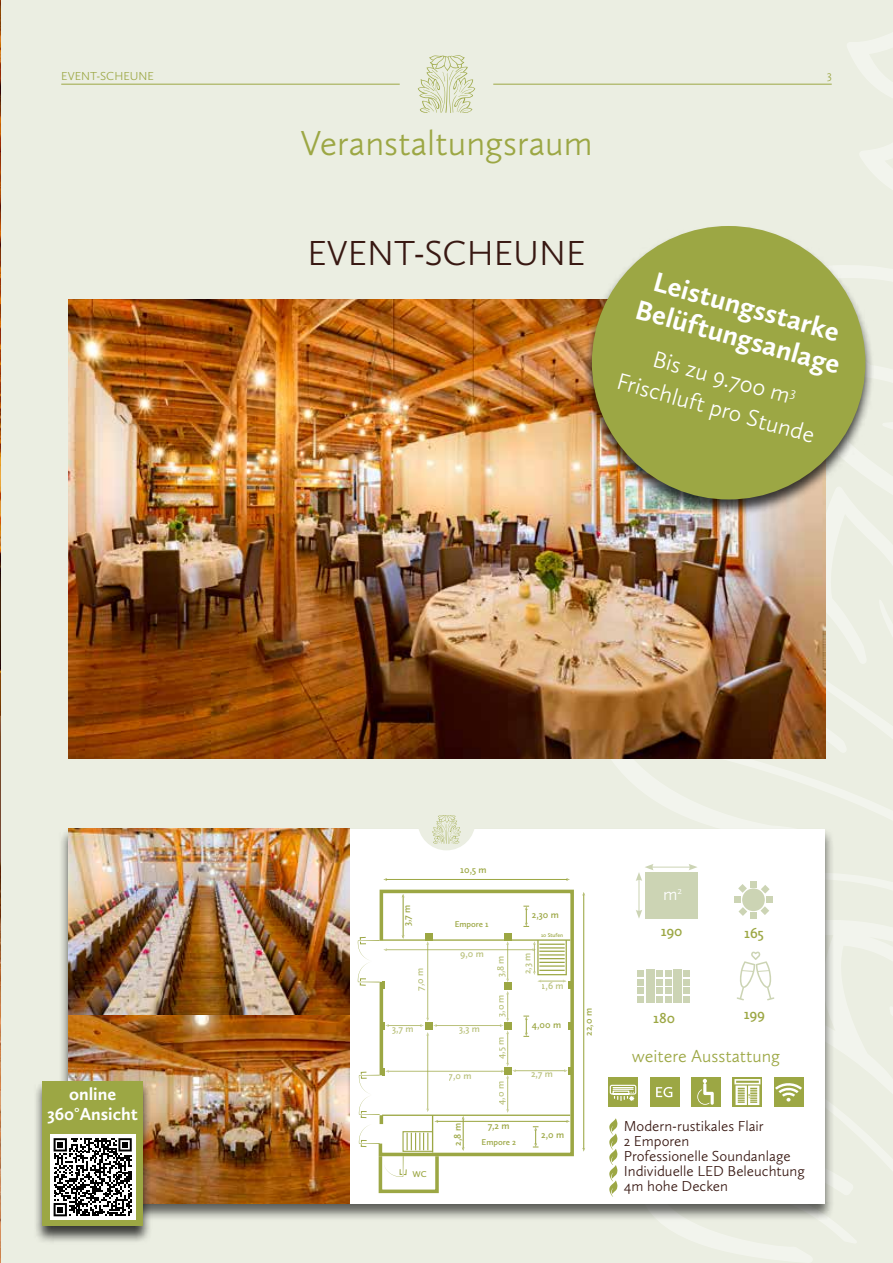
<style>
.page{position:relative;width:893px;height:1263px;background:#ebeee2}
.page>*{position:absolute;margin:0;border:0;box-sizing:border-box;transform-origin:0 0}
.t1{font:300 36px "Calluna Sans";color:#9ca744}
.t2{font:300 36px "Calluna Sans";color:#381812}
.t3{font:700 28.5px/31.5px "Calluna Sans";color:#fff;text-align:center}
.t4{font:300 24px "Calluna Sans";color:#fff}
.t5{font:300 18px "Calluna Sans";color:#9ca744}
.t6{font:700 18px/19.5px "Calluna Sans";color:#fff;text-align:center}
.t7{font:300 18px "Calluna Sans";color:#fff}
.t8{font:300 15px/15px "Calluna Sans";color:#381812}
.t9{font:600 15px "Calluna Sans";color:#9ca744}
.t10{font:300 12px "Calluna Sans";color:#9ca744}
.t11{font:600 10.05px "Calluna Sans";color:#9ca744}
.t12{font:600 8.7px "Calluna Sans";color:#9ca744}
.t13{font:600 5.7px "Calluna Sans";color:#9ca744}
</style>
<div class="page">
<svg style="left:594px;top:33px;width:299px;height:1230px"></svg>
<img style="left:0;top:0;width:1px;height:1263px">
<img style="left:69px;top:300px;width:757px;height:458px">
<div style="left:58px;top:828px;width:777px;height:394px;background:#000;opacity:.6"></div>
<div style="left:68px;top:829px;width:757px;height:374px;background:#fff"></div>
<svg style="left:378px;top:889px;width:196px;height:269px"></svg>
<hr style="left:380px;top:982px;width:3px;height:93px;background:#9ca744">
<div style="left:379px;top:1154px;width:60px;height:39px;border:4px solid #9ca744"></div>
<svg style="left:384px;top:1156px;width:23px;height:21px"></svg>
<div style="left:504px;top:983px;width:7px;height:7px;background:#9ca744"></div>
<div style="left:504px;top:933px;width:7px;height:7px;background:#9ca744"></div>
<svg style="left:568px;top:1022px;width:3px;height:7px"></svg>
<div style="left:504px;top:1023px;width:7px;height:7px;background:#9ca744"></div>
<div style="left:425px;top:933px;width:7px;height:7px;background:#9ca744"></div>
<hr style="left:383px;top:939px;width:187px;height:2px;background:#9ca744">
<hr style="left:382px;top:1114px;width:188px;height:2px;background:#9ca744">
<hr style="left:432px;top:1115px;width:1px;height:37px;background:#9ca744">
<div style="left:537px;top:939px;width:30px;height:36px;border:1px solid #9ca744"></div>
<div style="left:402px;top:1131px;width:31px;height:21px;border:1px solid #9ca744"></div>
<svg style="left:407px;top:1133px;width:21px;height:17px"></svg>
<hr style="left:386px;top:879px;width:181px;height:1px;background:#9ca744">
<hr style="left:386px;top:949px;width:147px;height:1px;background:#9ca744">
<svg style="left:358px;top:936px;width:29px;height:53px"></svg>
<hr style="left:388px;top:1071px;width:114px;height:1px;background:#9ca744">
<svg style="left:359px;top:1068px;width:30px;height:79px"></svg>
<hr style="left:436px;top:1025px;width:65px;height:1px;background:#9ca744">
<hr style="left:388px;top:1025px;width:33px;height:1px;background:#9ca744">
<svg style="left:383px;top:1023px;width:6px;height:7px"></svg>
<hr style="left:515px;top:1070px;width:50px;height:1px;background:#9ca744">
<svg style="left:564px;top:1067px;width:7px;height:7px"></svg>
<hr style="left:583px;top:894px;width:1px;height:255px;background:#9ca744">
<hr style="left:403px;top:896px;width:1px;height:40px;background:#9ca744">
<svg style="left:402px;top:935px;width:3px;height:4px"></svg>
<hr style="left:427px;top:944px;width:1px;height:75px;background:#9ca744">
<svg style="left:426px;top:941px;width:3px;height:4px"></svg>
<hr style="left:507px;top:944px;width:1px;height:36px;background:#9ca744">
<svg style="left:506px;top:978px;width:3px;height:4px"></svg>
<svg style="left:506px;top:941px;width:3px;height:4px"></svg>
<svg style="left:532px;top:941px;width:39px;height:48px"></svg>
<hr style="left:507px;top:1033px;width:1px;height:31px;background:#9ca744">
<svg style="left:500px;top:991px;width:9px;height:43px"></svg>
<hr style="left:507px;top:1077px;width:1px;height:33px;background:#9ca744">
<svg style="left:501px;top:1063px;width:15px;height:16px"></svg>
<hr style="left:427px;top:1034px;width:1px;height:76px;background:#9ca744">
<svg style="left:426px;top:1108px;width:3px;height:4px"></svg>
<svg style="left:420px;top:1017px;width:17px;height:19px"></svg>
<hr style="left:437px;top:1121px;width:130px;height:1px;background:#9ca744">
<svg style="left:566px;top:1120px;width:4px;height:3px"></svg>
<hr style="left:463px;top:1118px;width:1px;height:30px;background:#9ca744">
<svg style="left:462px;top:1147px;width:3px;height:4px"></svg>
<svg style="left:462px;top:1116px;width:3px;height:4px"></svg>
<svg style="left:523px;top:906px;width:6px;height:21px"></svg>
<svg style="left:523px;top:1016px;width:6px;height:21px"></svg>
<svg style="left:533px;top:1126px;width:5px;height:22px"></svg>
<div style="left:645px;top:872px;width:53px;height:47px;background:#ccd4b4"></div>
<hr style="left:639px;top:878px;width:1px;height:34px;background:#ccd4b4">
<svg style="left:636px;top:910px;width:6px;height:8px"></svg>
<hr style="left:651px;top:867px;width:40px;height:1px;background:#ccd4b4">
<svg style="left:689px;top:864px;width:8px;height:6px"></svg>
<svg style="left:636px;top:864px;width:18px;height:17px"></svg>
<div style="left:646px;top:986px;width:8px;height:16px;background:#ccd4b4"></div>
<div style="left:673px;top:986px;width:9px;height:16px;background:#ccd4b4"></div>
<div style="left:646px;top:969px;width:8px;height:17px;background:#ccd4b4"></div>
<div style="left:673px;top:969px;width:9px;height:17px;background:#ccd4b4"></div>
<div style="left:684px;top:970px;width:6px;height:7px;background:#ccd4b4"></div>
<div style="left:665px;top:970px;width:6px;height:7px;background:#ccd4b4"></div>
<div style="left:638px;top:970px;width:6px;height:7px;background:#ccd4b4"></div>
<div style="left:656px;top:970px;width:6px;height:7px;background:#ccd4b4"></div>
<svg style="left:684px;top:979px;width:6px;height:6px"></svg>
<svg style="left:638px;top:979px;width:6px;height:6px"></svg>
<svg style="left:656px;top:979px;width:15px;height:6px"></svg>
<div style="left:684px;top:987px;width:6px;height:7px;background:#ccd4b4"></div>
<div style="left:665px;top:987px;width:6px;height:7px;background:#ccd4b4"></div>
<div style="left:638px;top:987px;width:6px;height:7px;background:#ccd4b4"></div>
<div style="left:656px;top:987px;width:6px;height:7px;background:#ccd4b4"></div>
<svg style="left:684px;top:996px;width:6px;height:6px"></svg>
<svg style="left:638px;top:996px;width:6px;height:6px"></svg>
<svg style="left:656px;top:996px;width:15px;height:6px"></svg>
<div style="left:608px;top:1077px;width:30px;height:30px;background:#9ca744"></div>
<svg style="left:609px;top:1084px;width:28px;height:17px"></svg>
<div style="left:691px;top:1077px;width:30px;height:30px;background:#9ca744"></div>
<div style="left:650px;top:1077px;width:29px;height:30px;background:#9ca744"></div>
<svg style="left:656px;top:1087px;width:16px;height:10px"></svg>
<svg style="left:697px;top:1006px;width:196px;height:249px"></svg>
<svg style="left:609px;top:1118px;width:8px;height:79px"></svg>
<svg style="left:418px;top:815px;width:57px;height:35px"></svg>
<svg style="left:735px;top:863px;width:158px;height:137px"></svg>
<img style="left:68px;top:829px;width:281px;height:185px">
<img style="left:68px;top:1016px;width:281px;height:187px">
<div style="left:33px;top:1080px;width:119px;height:165px;background:#000;opacity:.75"></div>
<div style="left:42px;top:1081px;width:101px;height:145px;background:#9ca744"></div>
<div style="left:50px;top:1134px;width:86px;height:86px;background:#fff"></div>
<svg style="left:54px;top:1138px;width:78px;height:78px"></svg>
<svg style="left:418px;top:55px;width:57px;height:58px"></svg>
<hr style="left:493px;top:84px;width:339px;height:1px;background:#9ca744">
<hr style="left:61px;top:84px;width:339px;height:1px;background:#9ca744">
<div style="left:582px;top:225px;width:293px;height:293px;background:#000;opacity:.75"></div>
<div style="left:592px;top:226px;width:273px;height:273px;background:#9ca744;border-radius:50%"></div>
<p class="t10" style="left:61px;top:68px;width:94px">EVENT-SCHEUNE</p>
<p class="t10" style="left:827px;top:68px;width:6px">3</p>
<h1 class="t1" style="left:300px;top:121px;width:294px">Veranstaltungsraum</h1>
<p class="t6" style="left:47px;top:1084px;width:92px">online<br>360°Ansicht</p>
<h1 class="t2" style="left:307px;top:231px;width:280px">EVENT-SCHEUNE</h1>
<h2 class="t3" style="left:649px;top:263px;width:213px;rotate:15deg">Leistungsstarke<br>Belüftungsanlage</h2>
<h3 class="t4" style="left:657px;top:344px;width:143px;rotate:15deg">Bis zu 9.700 m</h3>
<h3 class="t4" style="left:621px;top:367px;width:206px;rotate:15deg">Frischluft pro Stunde</h3>
<p class="t11" style="left:460px;top:863px;width:28px">10,5 m</p>
<p class="t11" style="left:401px;top:926px;width:23px;rotate:-90deg">3,7 m</p>
<p class="t11" style="left:414px;top:991px;width:24px;rotate:-90deg">7,0 m</p>
<p class="t12" style="left:455px;top:919px;width:35px">Empore 1</p>
<p class="t11" style="left:460px;top:948px;width:25px">9,0 m</p>
<p class="t11" style="left:392px;top:1023px;width:23px">3,7 m</p>
<p class="t11" style="left:459px;top:1023px;width:22px">3,3 m</p>
<p class="t11" style="left:449px;top:1069px;width:24px">7,0 m</p>
<p class="t11" style="left:532px;top:908px;width:28px">2,30 m</p>
<p class="t13" style="left:541px;top:932px;width:24px">10 Stufen</p>
<p class="t11" style="left:494px;top:977px;width:24px;rotate:-90deg">3,8 m</p>
<p class="t11" style="left:521px;top:974px;width:23px;rotate:-90deg">2,3 m</p>
<p class="t11" style="left:494px;top:1017px;width:24px;rotate:-90deg">3,0 m</p>
<p class="t11" style="left:494px;top:1059px;width:24px;rotate:-90deg">4,5 m</p>
<p class="t11" style="left:494px;top:1105px;width:25px;rotate:-90deg">4,0 m</p>
<p class="t11" style="left:542px;top:980px;width:23px">1,6 m</p>
<p class="t11" style="left:532px;top:1018px;width:31px">4,00 m</p>
<p class="t11" style="left:531px;top:1068px;width:23px">2,7 m</p>
<p class="t12" style="left:412px;top:1168px;width:16px">WC</p>
<p class="t11" style="left:451px;top:1146px;width:24px;rotate:-90deg">2,8 m</p>
<p class="t11" style="left:488px;top:1119px;width:23px">7,2 m</p>
<p class="t12" style="left:482px;top:1137px;width:36px">Empore 2</p>
<p class="t11" style="left:541px;top:1129px;width:24px">2,0 m</p>
<p class="t11" style="left:582px;top:1036px;width:29px;rotate:-90deg">22,0 m</p>
<p class="t7" style="left:663px;top:883px;width:20px">m<sup>2</sup></p>
<p class="t9" style="left:661px;top:921px;width:23px">190</p>
<p class="t9" style="left:744px;top:924px;width:21px">165</p>
<p class="t9" style="left:744px;top:1005px;width:23px">199</p>
<p class="t5" style="left:632px;top:1045px;width:150px">weitere Ausstattung</p>
<p class="t9" style="left:653px;top:1009px;width:23px">180</p>
<p class="t8" style="left:624px;top:1118px;width:183px">Modern-rustikales Flair<br>2 Emporen<br>Professionelle Soundanlage<br>Individuelle LED Beleuchtung<br>4m hohe Decken</p>
</div>
